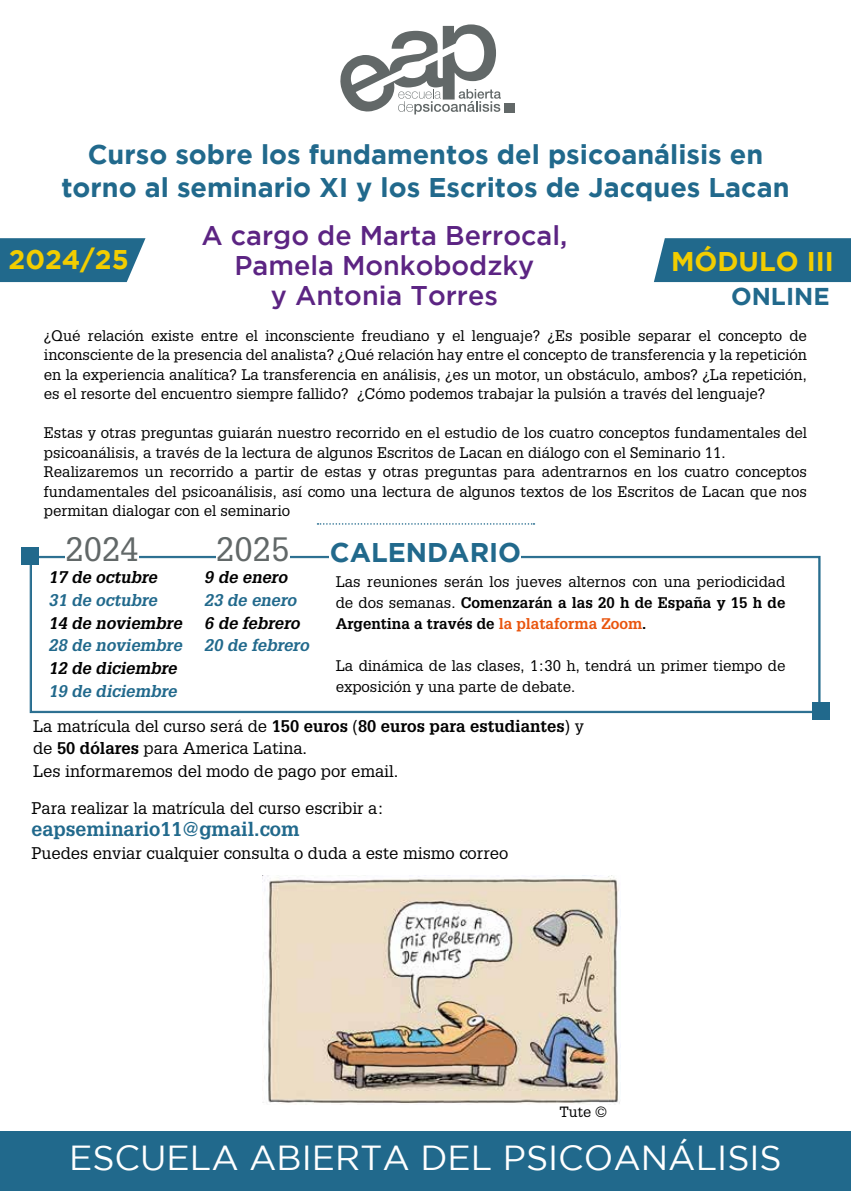
<style>
.page{position:relative;width:851px;height:1191px;background:#fff}
.page>*{position:absolute;margin:0;border:0;box-sizing:border-box;transform-origin:0 0}
.t1{font:34.65px "Gotham";color:#fff}
.t2{font:33px "Glypha";color:#626868}
.t3{font:700 27px/32.4px "Gotham";color:#21698c;text-align:center}
.t4{font:500 27px/30px "Gotham";color:#5c2483;text-align:center}
.t5{font:700 27px "Gotham";color:#f2cd00}
.t6{font:700 24.3px "Gotham";color:#21698c}
.t7{font:700 19.5px "Glypha";color:#21698c}
.t8{font:16.5px/22.5px "Glypha";color:#000}
.t9{font:italic 700 16.5px "Glypha";color:#21698c}
.t10{font:italic 700 16.5px "Glypha";color:#000}
.t11{font:15px/19.5px "Glypha";color:#000;text-align:justify}
.t12{font:14.55px "Glypha";color:#000}
.s1{font-weight:700}
.s2{font-weight:700;color:#e9540d}
</style>
<div class="page">
<div style="left:0;top:1131px;width:850px;height:60px;background:#21698c"></div>
<img style="left:263px;top:876px;width:357px;height:228px">
<svg style="left:30px;top:556px;width:790px;height:157px"></svg>
<div style="left:31px;top:557px;width:787px;height:154px;border:1px solid #21698c"></div>
<div style="left:22px;top:547px;width:17px;height:18px;background:#21698c"></div>
<div style="left:811px;top:702px;width:18px;height:17px;background:#21698c"></div>
<div style="left:335px;top:532px;width:180px;height:32px;background:#fff"></div>
<div style="left:330px;top:542px;width:191px;height:20px;background:#fff"></div>
<div style="left:65px;top:535px;width:74px;height:26px;background:#fff"></div>
<div style="left:216px;top:535px;width:73px;height:26px;background:#fff"></div>
<svg style="left:317px;top:523px;width:217px;height:1px"></svg>
<div style="left:504px;top:103px;width:10px;height:10px;background:#626868"></div>
<svg style="left:340px;top:24px;width:161px;height:90px"></svg>
<div style="left:654px;top:238px;width:196px;height:44px;background:#21698c"></div>
<svg style="left:0;top:238px;width:145px;height:44px;background:#2f7293"></svg>
<h3 class="t3" style="left:61px;top:138px;width:729px">Curso sobre los fundamentos del psicoanálisis en torno al seminario XI y los Escritos de Jacques Lacan</h3>
<h3 class="t4" style="left:201px;top:220px;width:367px">A cargo de Marta Berrocal,<br>Pamela Monkobodzky<br>y Antonia Torres</h3>
<h3 class="t5" style="left:9px;top:244px;width:122px">2024/25</h3>
<h3 class="t5" style="left:671px;top:245px;width:164px">MÓDULO III</h3>
<h3 class="t6" style="left:731px;top:282px;width:100px">ONLINE</h3>
<p class="t11" style="left:44px;top:325px;width:764px">¿Qué relación existe entre el inconsciente freudiano y el lenguaje? ¿Es posible separar el concepto de inconsciente de la presencia del analista? ¿Qué relación hay entre el concepto de transferencia y la repetición en la experiencia analítica? La transferencia en análisis, ¿es un motor, un obstáculo, ambos? ¿La repetición, es el resorte del encuentro siempre fallido? ¿Cómo podemos trabajar la pulsión a través del lenguaje?</p>
<p class="t11" style="left:44px;top:423px;width:764px;text-align:left">Estas y otras preguntas guiarán nuestro recorrido en el estudio de los cuatro conceptos fundamentales del psicoanálisis, a través de la lectura de algunos Escritos de Lacan en diálogo con el Seminario 11.<br>Realizaremos un recorrido a partir de estas y otras preguntas para adentrarnos en los cuatro conceptos fundamentales del psicoanálisis, así como una lectura de algunos textos de los Escritos de Lacan que nos permitan dialogar con el seminario</p>
<h2 class="t2" style="left:65px;top:530px;width:75px">2024</h2>
<h2 class="t2" style="left:216px;top:530px;width:75px">2025</h2>
<p class="t10" style="left:48px;top:567px;width:110px">17 de octubre</p>
<p class="t9" style="left:48px;top:589px;width:110px">31 de octubre</p>
<p class="t10" style="left:48px;top:612px;width:135px">14 de noviembre</p>
<p class="t9" style="left:48px;top:635px;width:135px">28 de noviembre</p>
<p class="t10" style="left:48px;top:658px;width:130px">12 de diciembre</p>
<p class="t9" style="left:48px;top:681px;width:130px">19 de diciembre</p>
<p class="t10" style="left:204px;top:567px;width:84px">9 de enero</p>
<p class="t9" style="left:204px;top:589px;width:94px">23 de enero</p>
<p class="t10" style="left:204px;top:612px;width:97px">6 de febrero</p>
<p class="t9" style="left:204px;top:635px;width:106px">20 de febrero</p>
<h3 class="t3" style="left:330px;top:536px;width:193px">CALENDARIO</h3>
<p class="t11" style="left:336px;top:571px;width:451px;line-height:21px">Las reuniones serán los jueves alternos con una periodicidad de dos semanas. <span class="s1">Comenzarán a las 20 h de España y 15 h de Argentina a través de</span> <span class="s2">la plataforma Zoom</span><span class="s1">.</span></p>
<p class="t11" style="left:336px;top:655px;width:451px;line-height:21px">La dinámica de las clases, 1:30 h, tendrá un primer tiempo de exposición y una parte de debate.</p>
<p class="t8" style="left:33px;top:714px;width:552px">La matrícula del curso será de <span class="s1">150 euros</span> (<span class="s1">80 euros para estudiantes</span>) y de <span class="s1">50 dólares</span> para America Latina.<br>Les informaremos del modo de pago por email.</p>
<p class="t8" style="left:31px;top:796px;width:354px">Para realizar la matrícula del curso escribir a:</p>
<h3 class="t7" style="left:31px;top:817px;width:269px">eapseminario11@gmail.com</h3>
<p class="t8" style="left:31px;top:841px;width:478px">Puedes enviar cualquier consulta o duda a este mismo correo</p>
<p class="t12" style="left:559px;top:1103px;width:49px">Tute ©</p>
<h1 class="t1" style="left:69px;top:1138px;width:714px">ESCUELA ABIERTA DEL PSICOANÁLISIS</h1>
</div>
